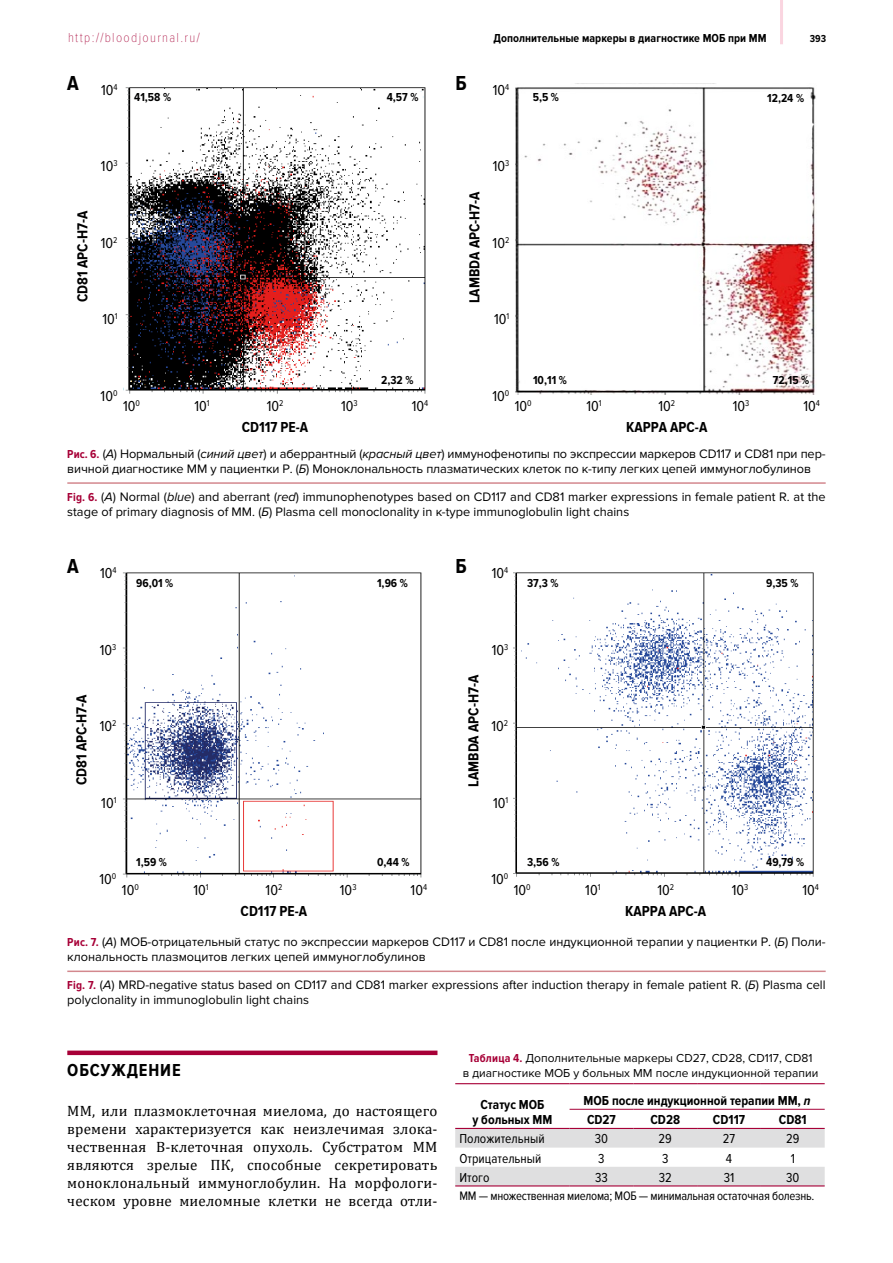
<style>
.page{position:relative;width:893px;height:1263px;background:#fff}
.page>*{position:absolute;margin:0;border:0;box-sizing:border-box;transform-origin:0 0}
.t1{font:700 21px "Proxima Nova Cond";color:#000}
.t2{font:700 18px "Proxima Nova Cond";letter-spacing:.05em;color:#000}
.t3{font:15px/18px "Cambria";letter-spacing:.01em;color:#000;text-align:justify}
.t4{font:15px "Proxima Nova Cond";color:#000}
.t5{font:700 15px "Proxima Nova Cond";color:#000}
.t6{font:700 13.5px/15px "Proxima Nova Cond";color:#000;text-align:center}
.t7{font:13.5px "Proxima Nova Cond";color:#000}
.t8{font:100 13.5px "Proxima Nova Cond";letter-spacing:.1em;color:#a70037}
.t9{font:12.75px/15px "Proxima Nova";color:#000}
.t10{font:12.75px "Proxima Nova Cond";letter-spacing:-.02em;color:#000}
.t11{font:700 12px "Proxima Nova Cond";letter-spacing:.005em;color:#000}
.t12{font:12px/15px "Proxima Nova";color:#000;text-align:center}
.t13{font:700 10.5px "Proxima Nova Cond";color:#000}
.s1{font-family:"Proxima Nova Cond";font-weight:700;font-size:12px;color:#a70037}
.s2{font-style:italic}
.s3{font-family:"Proxima Nova Cond";font-weight:700;color:#a70037}
</style>
<div class="page">
<hr style="left:780px;top:0;width:3px;height:44px;background:#fad5e0">
<img style="left:515px;top:83px;width:301px;height:311px">
<img style="left:123px;top:87px;width:303px;height:307px">
<hr style="left:67px;top:482px;width:759px;height:2px;background:#d3888e">
<img style="left:514px;top:572px;width:300px;height:305px">
<img style="left:123px;top:572px;width:299px;height:306px">
<hr style="left:67px;top:970px;width:759px;height:2px;background:#d3888e">
<div style="left:67px;top:1050px;width:370px;height:5px;background:#a70037"></div>
<svg style="left:455px;top:1129px;width:370px;height:56px"></svg>
<hr style="left:570px;top:1109px;width:63px;height:1px;background:#a70037">
<hr style="left:633px;top:1109px;width:64px;height:1px;background:#a70037">
<hr style="left:697px;top:1109px;width:64px;height:1px;background:#a70037">
<hr style="left:761px;top:1109px;width:64px;height:1px;background:#a70037">
<hr style="left:455px;top:1083px;width:115px;height:1px;background:#a70037">
<hr style="left:570px;top:1083px;width:63px;height:1px;background:#a70037">
<hr style="left:633px;top:1083px;width:64px;height:1px;background:#a70037">
<hr style="left:697px;top:1083px;width:64px;height:1px;background:#a70037">
<hr style="left:761px;top:1083px;width:64px;height:1px;background:#a70037">
<hr style="left:455px;top:1128px;width:115px;height:1px;background:#a70037">
<hr style="left:570px;top:1128px;width:63px;height:1px;background:#a70037">
<hr style="left:633px;top:1128px;width:64px;height:1px;background:#a70037">
<hr style="left:697px;top:1128px;width:64px;height:1px;background:#a70037">
<hr style="left:761px;top:1128px;width:64px;height:1px;background:#a70037">
<hr style="left:455px;top:1185px;width:115px;height:1px;background:#a70037">
<hr style="left:570px;top:1185px;width:63px;height:1px;background:#a70037">
<hr style="left:633px;top:1185px;width:64px;height:1px;background:#a70037">
<hr style="left:697px;top:1185px;width:64px;height:1px;background:#a70037">
<hr style="left:761px;top:1185px;width:64px;height:1px;background:#a70037">
<p class="t8" style="left:68px;top:30px;width:133px">http://bloodjournal.ru/</p>
<p class="t11" style="left:493px;top:31px;width:275px">Дополнительные маркеры в диагностике МОБ при ММ</p>
<p class="t13" style="left:810px;top:33px;width:18px">393</p>
<p class="t4" style="left:101px;top:81px;width:18px">10<sup>4</sup></p>
<h1 class="t1" style="left:455px;top:71px;width:13px">Б</h1>
<h1 class="t1" style="left:67px;top:71px;width:13px">А</h1>
<p class="t4" style="left:493px;top:81px;width:18px">10<sup>4</sup></p>
<p class="t11" style="left:533px;top:90px;width:28px">5,5 %</p>
<p class="t11" style="left:767px;top:92px;width:38px">12,24 %</p>
<p class="t11" style="left:134px;top:90px;width:38px">41,58 %</p>
<p class="t11" style="left:387px;top:90px;width:33px">4,57 %</p>
<p class="t4" style="left:101px;top:158px;width:18px">10<sup>3</sup></p>
<p class="t5" style="left:74px;top:302px;width:93px;rotate:-90deg">CD81 АРС-Н7-А</p>
<p class="t4" style="left:101px;top:234px;width:18px">10<sup>2</sup></p>
<p class="t4" style="left:102px;top:311px;width:17px">10<sup>1</sup></p>
<p class="t11" style="left:381px;top:373px;width:34px">2,32 %</p>
<p class="t4" style="left:101px;top:387px;width:18px">10<sup>0</sup></p>
<p class="t4" style="left:123px;top:398px;width:18px">10<sup>0</sup></p>
<p class="t4" style="left:195px;top:398px;width:17px">10<sup>1</sup></p>
<p class="t4" style="left:267px;top:398px;width:18px">10<sup>2</sup></p>
<p class="t4" style="left:341px;top:398px;width:18px">10<sup>3</sup></p>
<p class="t4" style="left:412px;top:398px;width:18px">10<sup>4</sup></p>
<p class="t5" style="left:242px;top:419px;width:68px">CD117 РЕ-А</p>
<p class="t5" style="left:466px;top:303px;width:114px;rotate:-90deg">LAMBDA АРС-Н7-А</p>
<p class="t4" style="left:493px;top:158px;width:18px">10<sup>3</sup></p>
<p class="t4" style="left:493px;top:234px;width:18px">10<sup>2</sup></p>
<p class="t4" style="left:494px;top:311px;width:17px">10<sup>1</sup></p>
<p class="t11" style="left:533px;top:373px;width:35px">10,11 %</p>
<p class="t11" style="left:773px;top:373px;width:38px">72,15 %</p>
<p class="t4" style="left:492px;top:387px;width:18px">10<sup>0</sup></p>
<p class="t4" style="left:515px;top:398px;width:18px">10<sup>0</sup></p>
<p class="t4" style="left:586px;top:398px;width:17px">10<sup>1</sup></p>
<p class="t4" style="left:658px;top:398px;width:18px">10<sup>2</sup></p>
<p class="t4" style="left:733px;top:398px;width:18px">10<sup>3</sup></p>
<p class="t4" style="left:803px;top:398px;width:18px">10<sup>4</sup></p>
<p class="t5" style="left:626px;top:419px;width:83px">KAPPA APC-А</p>
<p class="t9" style="left:67px;top:446px;width:760px"><span class="s1">Рис. 6.</span> (<span class="s2">А</span>) Нормальный (<span class="s2">синий цвет</span>) и аберрантный (<span class="s2">красный цвет</span>) иммунофенотипы по экспрессии маркеров CD117 и CD81 при пер&shy;вичной диагностике ММ у пациентки Р. (<span class="s2">Б</span>) Моноклональность плазматических клеток по κ-типу легких цепей иммуноглобулинов</p>
<p class="t9" style="left:67px;top:489px;width:760px"><span class="s1">Fig. 6.</span> (<span class="s2">А</span>) Normal (<span class="s2">blue</span>) and aberrant (<span class="s2">red</span>) immunophenotypes based on CD117 and CD81 marker expressions in female patient R. at the stage of primary diagnosis of MM. (<span class="s2">Б</span>) Plasma cell monoclonality in κ-type immunoglobulin light chains</p>
<h1 class="t1" style="left:67px;top:554px;width:13px">А</h1>
<h1 class="t1" style="left:455px;top:554px;width:13px">Б</h1>
<p class="t4" style="left:100px;top:565px;width:18px">10<sup>4</sup></p>
<p class="t11" style="left:136px;top:577px;width:39px">96,01 %</p>
<p class="t11" style="left:377px;top:577px;width:32px">1,96 %</p>
<p class="t4" style="left:492px;top:565px;width:18px">10<sup>4</sup></p>
<p class="t11" style="left:527px;top:577px;width:33px">37,3 %</p>
<p class="t11" style="left:766px;top:577px;width:34px">9,35 %</p>
<p class="t4" style="left:100px;top:642px;width:18px">10<sup>3</sup></p>
<p class="t5" style="left:73px;top:785px;width:93px;rotate:-90deg">CD81 АРС-Н7-А</p>
<p class="t4" style="left:100px;top:718px;width:18px">10<sup>2</sup></p>
<p class="t4" style="left:101px;top:795px;width:17px">10<sup>1</sup></p>
<p class="t5" style="left:465px;top:787px;width:114px;rotate:-90deg">LAMBDA АРС-Н7-А</p>
<p class="t4" style="left:492px;top:642px;width:18px">10<sup>3</sup></p>
<p class="t4" style="left:492px;top:718px;width:18px">10<sup>2</sup></p>
<p class="t4" style="left:493px;top:795px;width:17px">10<sup>1</sup></p>
<p class="t11" style="left:136px;top:855px;width:32px">1,59 %</p>
<p class="t11" style="left:527px;top:855px;width:34px">3,56 %</p>
<p class="t11" style="left:377px;top:855px;width:34px">0,44 %</p>
<p class="t11" style="left:766px;top:855px;width:39px">49,79 %</p>
<p class="t4" style="left:100px;top:871px;width:18px">10<sup>0</sup></p>
<p class="t4" style="left:122px;top:881px;width:18px">10<sup>0</sup></p>
<p class="t4" style="left:193px;top:881px;width:17px">10<sup>1</sup></p>
<p class="t4" style="left:266px;top:881px;width:18px">10<sup>2</sup></p>
<p class="t4" style="left:340px;top:881px;width:18px">10<sup>3</sup></p>
<p class="t4" style="left:411px;top:881px;width:18px">10<sup>4</sup></p>
<p class="t5" style="left:241px;top:903px;width:68px">CD117 РЕ-А</p>
<p class="t4" style="left:491px;top:871px;width:18px">10<sup>0</sup></p>
<p class="t4" style="left:514px;top:881px;width:18px">10<sup>0</sup></p>
<p class="t4" style="left:585px;top:881px;width:17px">10<sup>1</sup></p>
<p class="t4" style="left:657px;top:881px;width:18px">10<sup>2</sup></p>
<p class="t4" style="left:732px;top:881px;width:18px">10<sup>3</sup></p>
<p class="t4" style="left:802px;top:881px;width:18px">10<sup>4</sup></p>
<p class="t5" style="left:625px;top:903px;width:83px">KAPPA APC-А</p>
<p class="t9" style="left:67px;top:935px;width:760px"><span class="s1">Рис. 7.</span> (<span class="s2">А</span>) МОБ-отрицательный статус по экспрессии маркеров CD117 и CD81 после индукционной терапии у пациентки Р. (<span class="s2">Б</span>) Поли&shy;клональность плазмоцитов легких цепей иммуноглобулинов</p>
<p class="t9" style="left:67px;top:977px;width:760px"><span class="s1">Fig. 7.</span> (<span class="s2">А</span>) MRD-negative status based on CD117 and CD81 marker expressions after induction therapy in female patient R. (<span class="s2">Б</span>) Plasma cell polyclonality in immunoglobulin light chains</p>
<h2 class="t2" style="left:67px;top:1060px;width:115px">ОБСУЖДЕНИЕ</h2>
<p class="t3" style="left:67px;top:1102px;width:372px">ММ, или плазмоклеточная миелома, до настоящего времени характеризуется как неизлечимая злока&shy;чественная В-клеточная опухоль. Субстратом ММ являются зрелые ПК, способные секретировать моноклональный иммуноглобулин. На морфологи&shy;ческом уровне миеломные клетки не всегда отли-</p>
<p class="t12" style="left:463px;top:1051px;width:357px"><span class="s3">Таблица 4.</span> Дополнительные маркеры CD27, CD28, CD117, CD81<br>в диагностике МОБ у больных ММ после индукционной терапии</p>
<p class="t6" style="left:472px;top:1097px;width:81px">Статус МОБ<br>у больных ММ</p>
<p class="t6" style="left:584px;top:1091px;width:228px;line-height:19.2px;text-align:left">МОБ после индукционной терапии ММ, <span class="s2">n<br></span>CD27</p>
<p class="t6" style="left:650px;top:1112px;width:31px">CD28</p>
<p class="t6" style="left:713px;top:1112px;width:34px">CD117</p>
<p class="t6" style="left:779px;top:1112px;width:29px">CD81</p>
<p class="t7" style="left:459px;top:1131px;width:87px">Положительный</p>
<p class="t7" style="left:595px;top:1131px;width:15px">30</p>
<p class="t7" style="left:659px;top:1131px;width:15px">29</p>
<p class="t7" style="left:723px;top:1131px;width:14px">27</p>
<p class="t7" style="left:786px;top:1131px;width:15px">29</p>
<p class="t7" style="left:459px;top:1150px;width:83px">Отрицательный</p>
<p class="t7" style="left:598px;top:1150px;width:8px">3</p>
<p class="t7" style="left:662px;top:1150px;width:8px">3</p>
<p class="t7" style="left:726px;top:1150px;width:8px">4</p>
<p class="t7" style="left:791px;top:1150px;width:6px">1</p>
<p class="t7" style="left:459px;top:1170px;width:32px">Итого</p>
<p class="t7" style="left:595px;top:1170px;width:14px">33</p>
<p class="t7" style="left:659px;top:1170px;width:14px">32</p>
<p class="t7" style="left:724px;top:1170px;width:12px">31</p>
<p class="t7" style="left:786px;top:1170px;width:15px">30</p>
<p class="t10" style="left:459px;top:1189px;width:356px">ММ — множественная миелома; МОБ — минимальная остаточная болезнь.</p>
</div>
